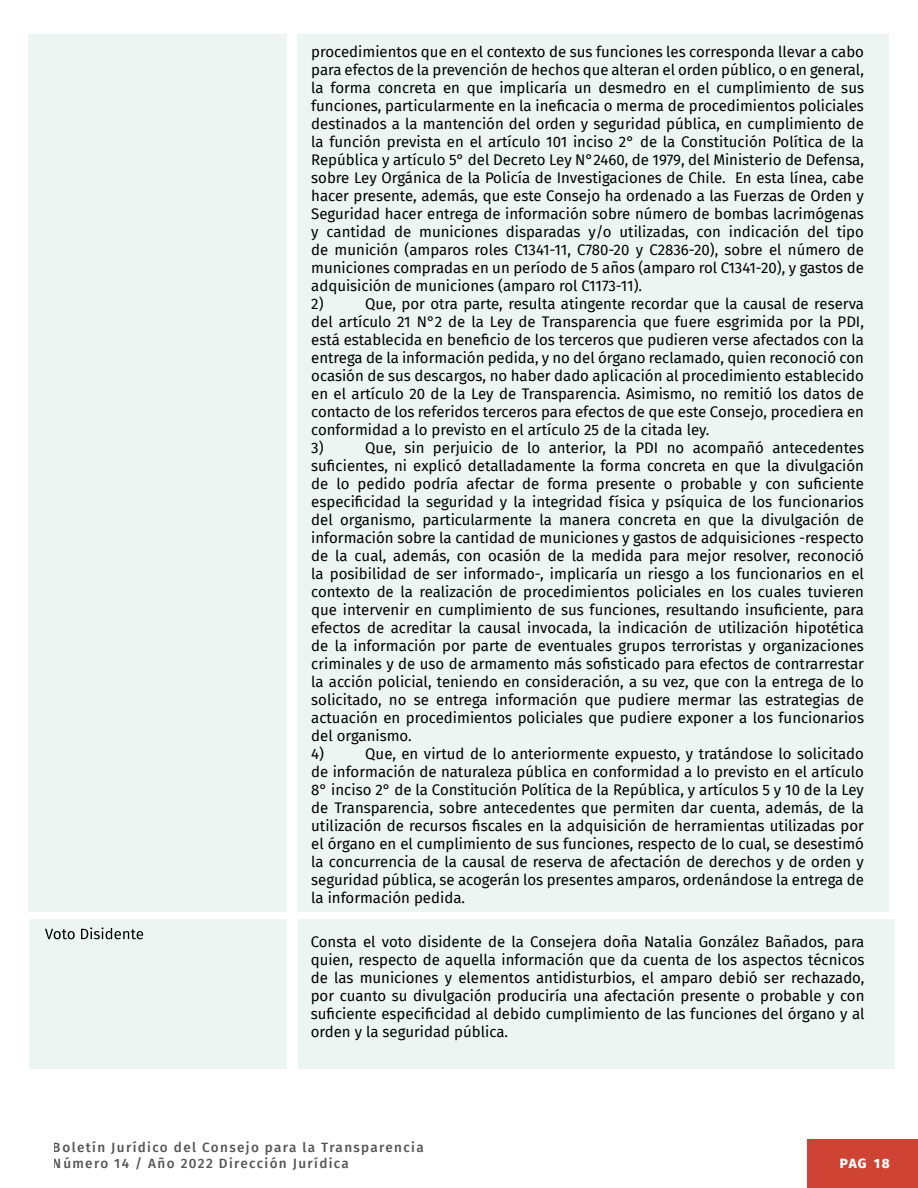
<style>
.page{position:relative;width:918px;height:1188px;background:#fff}
.page>*{position:absolute;margin:0;border:0;box-sizing:border-box;transform-origin:0 0}
.t1{font:15px/18px "Fira Sans";color:#000}
.t2{font:500 13.5px/16.2px "Fira Sans";letter-spacing:.1em;color:#000}
.t3{font:800 13.5px "Fira Sans";color:#fff}
</style>
<div class="page">
<div style="left:807px;top:1140px;width:111px;height:48px;background:#ce4333"></div>
<div style="left:29px;top:34px;width:258px;height:878px;background:#edf5f3"></div>
<div style="left:298px;top:34px;width:591px;height:878px;background:#edf5f3"></div>
<div style="left:298px;top:919px;width:596px;height:149px;background:#edf5f3"></div>
<div style="left:29px;top:919px;width:258px;height:149px;background:#edf5f3"></div>
<svg style="left:45px;top:927px;width:98px;height:12px"></svg>
<p class="t1" style="left:311px;top:43px;width:554px">procedimientos que en el contexto de sus funciones les corresponda llevar a cabo para efectos de la prevención de hechos que alteran el orden público, o en general, la forma concreta en que implicaría un desmedro en el cumplimiento de sus funciones, particularmente en la ineficacia o merma de procedimientos policiales destinados a la mantención del orden y seguridad pública, en cumplimiento de la función prevista en el artículo 101 inciso 2° de la Constitución Política de la República y artículo 5° del Decreto Ley N°2460, de 1979, del Ministerio de Defensa, sobre Ley Orgánica de la Policía de Investigaciones de Chile. En esta línea, cabe hacer presente, además, que este Consejo ha ordenado a las Fuerzas de Orden y Seguridad hacer entrega de información sobre número de bombas lacrimógenas y cantidad de municiones disparadas y/o utilizadas, con indicación del tipo de munición (amparos roles C1341-11, C780-20 y C2836-20), sobre el número de municiones compradas en un período de 5 años (amparo rol C1341-20), y gastos de adquisición de municiones (amparo rol C1173-11).<br>2)</p>
<p class="t1" style="left:311px;top:295px;width:554px;text-indent:54px">Que, por otra parte, resulta atingente recordar que la causal de reserva del artículo 21 N°2 de la Ley de Transparencia que fuere esgrimida por la PDI, está establecida en beneficio de los terceros que pudieren verse afectados con la entrega de la información pedida, y no del órgano reclamado, quien reconoció con ocasión de sus descargos, no haber dado aplicación al procedimiento establecido en el artículo 20 de la Ley de Transparencia. Asimismo, no remitió los datos de contacto de los referidos terceros para efectos de que este Consejo, procediera en conformidad a lo previsto en el artículo 25 de la citada ley.<br>3)</p>
<p class="t1" style="left:311px;top:439px;width:554px;text-indent:54px">Que, sin perjuicio de lo anterior, la PDI no acompañó antecedentes suficientes, ni explicó detalladamente la forma concreta en que la divulgación de lo pedido podría afectar de forma presente o probable y con suficiente especificidad la seguridad y la integridad física y psíquica de los funcionarios del organismo, particularmente la manera concreta en que la divulgación de información sobre la cantidad de municiones y gastos de adquisiciones -respecto de la cual, además, con ocasión de la medida para mejor resolver, reconoció la posibilidad de ser informado-, implicaría un riesgo a los funcionarios en el contexto de la realización de procedimientos policiales en los cuales tuvieren que intervenir en cumplimiento de sus funciones, resultando insuficiente, para efectos de acreditar la causal invocada, la indicación de utilización hipotética de la información por parte de eventuales grupos terroristas y organizaciones criminales y de uso de armamento más sofisticado para efectos de contrarrestar la acción policial, teniendo en consideración, a su vez, que con la entrega de lo solicitado, no se entrega información que pudiere mermar las estrategias de actuación en procedimientos policiales que pudiere exponer a los funcionarios del organismo.<br>4)</p>
<p class="t1" style="left:311px;top:745px;width:554px;text-align:justify;text-indent:54px">Que, en virtud de lo anteriormente expuesto, y tratándose lo solicitado de información de naturaleza pública en conformidad a lo previsto en el artículo 8° inciso 2° de la Constitución Política de la República, y artículos 5 y 10 de la Ley de Transparencia, sobre antecedentes que permiten dar cuenta, además, de la utilización de recursos fiscales en la adquisición de herramientas utilizadas por el órgano en el cumplimiento de sus funciones, respecto de lo cual, se desestimó la concurrencia de la causal de reserva de afectación de derechos y de orden y seguridad pública, se acogerán los presentes amparos, ordenándose la entrega de la información pedida.</p>
<p class="t1" style="left:311px;top:933px;width:555px;text-align:justify">Consta el voto disidente de la Consejera doña Natalia González Bañados, para quien, respecto de aquella información que da cuenta de los aspectos técnicos de las municiones y elementos antidisturbios, el amparo debió ser rechazado, por cuanto su divulgación produciría una afectación presente o probable y con suficiente especificidad al debido cumplimiento de las funciones del órgano y al orden y la seguridad pública.</p>
<p class="t2" style="left:53px;top:1139px;width:372px">Boletín Jurídico del Consejo para la Transparencia<br>Número 14 / Año 2022 Dirección Jurídica</p>
<p class="t3" style="left:840px;top:1151px;width:51px">PAG 18</p>
</div>
